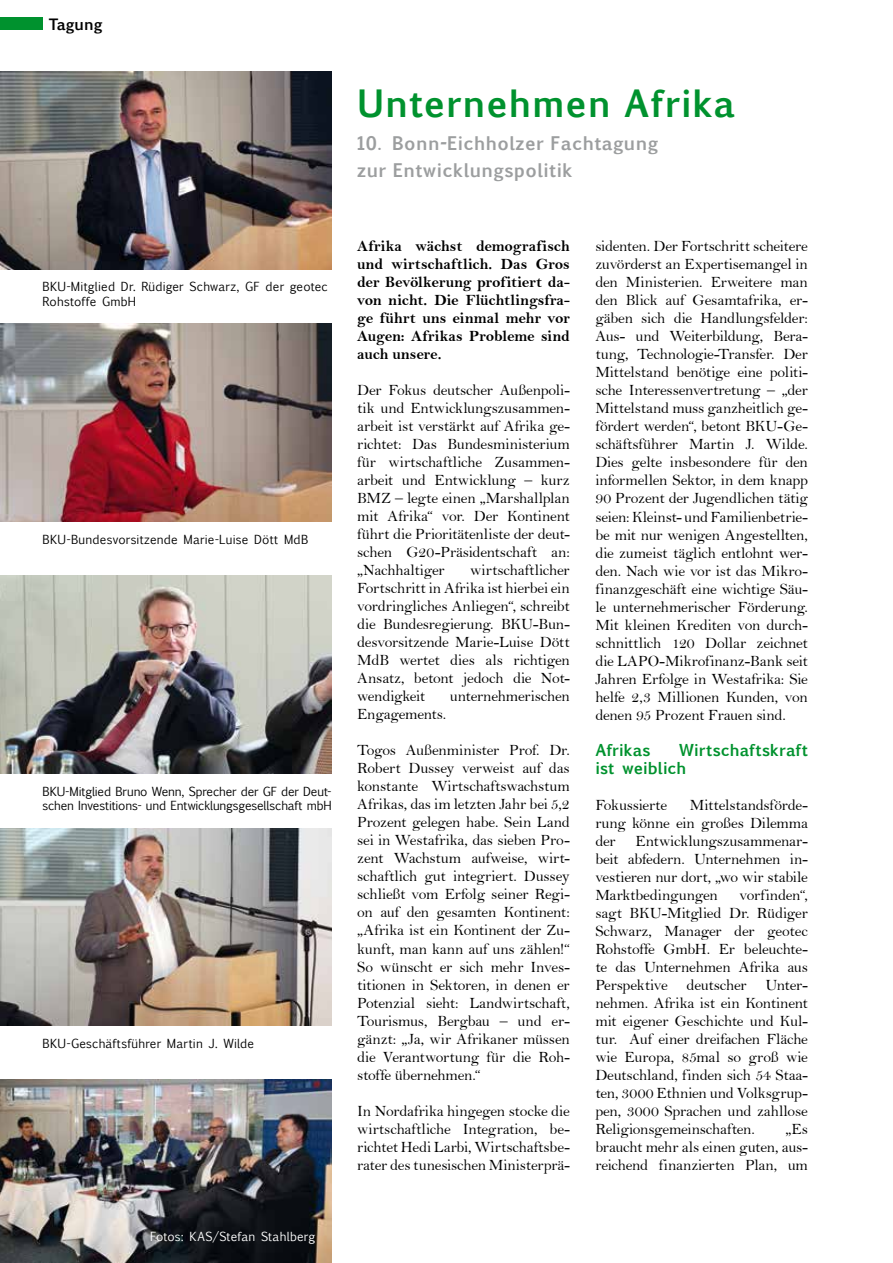
<style>
.page{position:relative;width:893px;height:1263px;background:#fff}
.page>*{position:absolute;margin:0;border:0;box-sizing:border-box;transform-origin:0 0}
.t1{font:700 36px "Euphemia UCAS";letter-spacing:.025em;color:#00922e}
.t2{font:700 18px/27px "Euphemia UCAS";letter-spacing:.025em;color:#9c9e9f}
.t3{font:15.75px/18px "Bell";letter-spacing:-.015em;color:#000;text-align:justify}
.t4{font:15.75px/18px "Bell MT Bold";letter-spacing:-.005em;color:#000;text-align:justify}
.t5{font:700 15.75px/18px "Euphemia UCAS";letter-spacing:.005em;color:#00922e}
.t6{font:700 15px "Euphemia UCAS";color:#000}
.t7{font:12px/14.4px "Euphemia CAS";letter-spacing:.01em;color:#000}
.t8{font:12px/14.4px "Euphemia CAS";letter-spacing:-.015em;color:#000}
.t9{font:12px "Euphemia CAS";letter-spacing:.015em;color:#fff}
</style>
<div class="page">
<div style="left:0;top:17px;width:43px;height:13px;background:#00922e"></div>
<img style="left:0;top:1080px;width:332px;height:183px">
<img style="left:0;top:72px;width:332px;height:197px">
<img style="left:0;top:828px;width:332px;height:198px">
<img style="left:0;top:576px;width:332px;height:198px">
<img style="left:0;top:324px;width:332px;height:198px">
<p class="t6" style="left:49px;top:13px;width:55px">Tagung</p>
<p class="t7" style="left:43px;top:280px;width:287px">BKU-Mitglied Dr. Rüdiger Schwarz, GF der geotec<br>Rohstoffe GmbH</p>
<p class="t7" style="left:43px;top:532px;width:267px">BKU-Bundesvorsitzende Marie-Luise Dött MdB</p>
<p class="t8" style="left:43px;top:784px;width:291px">BKU-Mitglied Bruno Wenn, Sprecher der GF der Deut&shy;schen Investitions- und Entwicklungsgesellschaft mbH</p>
<p class="t7" style="left:43px;top:1036px;width:213px">BKU-Geschäftsführer Martin J. Wilde</p>
<p class="t9" style="left:150px;top:1228px;width:166px">Fotos: KAS/Stefan Stahlberg</p>
<h1 class="t1" style="left:357px;top:76px;width:380px">Unternehmen Afrika</h1>
<p class="t2" style="left:357px;top:130px;width:303px">10. Bonn-Eichholzer Fachtagung zur Entwicklungspolitik</p>
<p class="t4" style="left:357px;top:237px;width:214px">Afrika wächst demografisch und wirtschaftlich. Das Gros der Bevölkerung profitiert da&shy;von nicht. Die Flüchtlingsfra&shy;ge führt uns einmal mehr vor Augen: Afrikas Probleme sind auch unsere.</p>
<p class="t3" style="left:357px;top:381px;width:214px">Der Fokus deutscher Außenpoli&shy;tik und Entwicklungszusammen&shy;arbeit ist verstärkt auf Afrika ge&shy;richtet: Das Bundesministerium für wirtschaftliche Zusammen&shy;arbeit und Entwicklung – kurz BMZ – legte einen „Marshallplan mit Afrika“ vor. Der Kontinent führt die Prioritätenliste der deut&shy;schen G20-Präsidentschaft an: „Nachhaltiger</p>
<p class="t3" style="left:357px;top:561px;width:214px;text-indent:113px">wirtschaftlicher Fortschritt in Afrika ist hierbei ein vordringliches Anliegen“, schreibt die Bundesregierung. BKU-Bun&shy;desvorsitzende Marie-Luise Dött MdB wertet dies als richtigen Ansatz, betont jedoch die Not&shy;wendigkeit</p>
<p class="t3" style="left:450px;top:687px;width:122px">unternehmerischen</p>
<p class="t3" style="left:357px;top:705px;width:91px">Engagements.</p>
<p class="t3" style="left:357px;top:741px;width:214px">Togos Außenminister Prof. Dr.<br>Robert Dussey verweist auf das konstante Wirtschaftswachstum Afrikas, das im letzten Jahr bei 5,2<br>Prozent gelegen habe. Sein Land sei in Westafrika, das sieben Pro&shy;zent Wachstum aufweise, wirt&shy;schaftlich gut integriert. Dussey schließt vom Erfolg seiner Regi&shy;on auf den gesamten Kontinent: „Afrika ist ein Kontinent der Zu&shy;kunft, man kann auf uns zählen!“ So wünscht er sich mehr Inves&shy;titionen in Sektoren, in denen er Potenzial sieht: Landwirtschaft, Tourismus, Bergbau – und er&shy;gänzt: „Ja, wir Afrikaner müssen die Verantwortung für die Roh&shy;stoffe übernehmen.“</p>
<p class="t3" style="left:357px;top:1101px;width:214px">In Nordafrika hingegen stocke die wirtschaftliche Integration, be&shy;richtet Hedi Larbi, Wirtschaftsbe&shy;rater des tunesischen Ministerprä-</p>
<p class="t3" style="left:595px;top:237px;width:214px">sidenten. Der Fortschritt scheitere zuvörderst an Expertisemangel in den Ministerien. Erweitere man den Blick auf Gesamtafrika, er&shy;gäben sich die Handlungsfelder:<br>Aus- und Weiterbildung, Bera&shy;tung, Technologie-Transfer. Der Mittelstand benötige eine politi&shy;sche Interessenvertretung – „der Mittelstand muss ganzheitlich ge&shy;fördert werden“, betont BKU-Ge&shy;schäftsführer Martin J. Wilde.<br>Dies gelte insbesondere für den informellen Sektor, in dem knapp 90 Prozent der Jugendlichen tätig seien: Kleinst- und Familienbetrie&shy;be mit nur wenigen Angestellten, die zumeist täglich entlohnt wer&shy;den. Nach wie vor ist das Mikro&shy;finanzgeschäft eine wichtige Säu&shy;le unternehmerischer Förderung.<br>Mit kleinen Krediten von durch&shy;schnittlich 120 Dollar zeichnet die LAPO-Mikrofinanz-Bank seit Jahren Erfolge in Westafrika: Sie helfe 2,3 Millionen Kunden, von denen 95 Prozent Frauen sind.</p>
<p class="t5" style="left:595px;top:741px;width:57px">Afrikas</p>
<p class="t5" style="left:595px;top:741px;width:214px;text-indent:83px">Wirtschaftskraft ist weiblich</p>
<p class="t3" style="left:595px;top:795px;width:73px">Fokussierte</p>
<p class="t3" style="left:595px;top:795px;width:214px;text-indent:95px">Mittelstandsförde&shy;rung könne ein großes Dilemma der</p>
<p class="t3" style="left:595px;top:831px;width:214px;text-indent:40px">Entwicklungszusammenar&shy;beit abfedern. Unternehmen in&shy;vestieren nur dort, „wo wir stabile Marktbedingungen</p>
<p class="t3" style="left:595px;top:885px;width:214px;text-indent:144px">vorfinden“, sagt BKU-Mitglied Dr. Rüdiger Schwarz, Manager der geotec Rohstoffe GmbH. Er beleuchte&shy;te das Unternehmen Afrika aus Perspektive deutscher Unter&shy;nehmen. Afrika ist ein Kontinent mit eigener Geschichte und Kul&shy;tur. Auf einer dreifachen Fläche wie Europa, 85mal so groß wie Deutschland, finden sich 54 Staa&shy;ten, 3000 Ethnien und Volksgrup&shy;pen, 3000 Sprachen und zahllose Religionsgemeinschaften.</p>
<p class="t3" style="left:595px;top:1119px;width:214px;text-indent:190px">„Es braucht mehr als einen guten, aus&shy;reichend finanzierten Plan, um</p>
</div>
